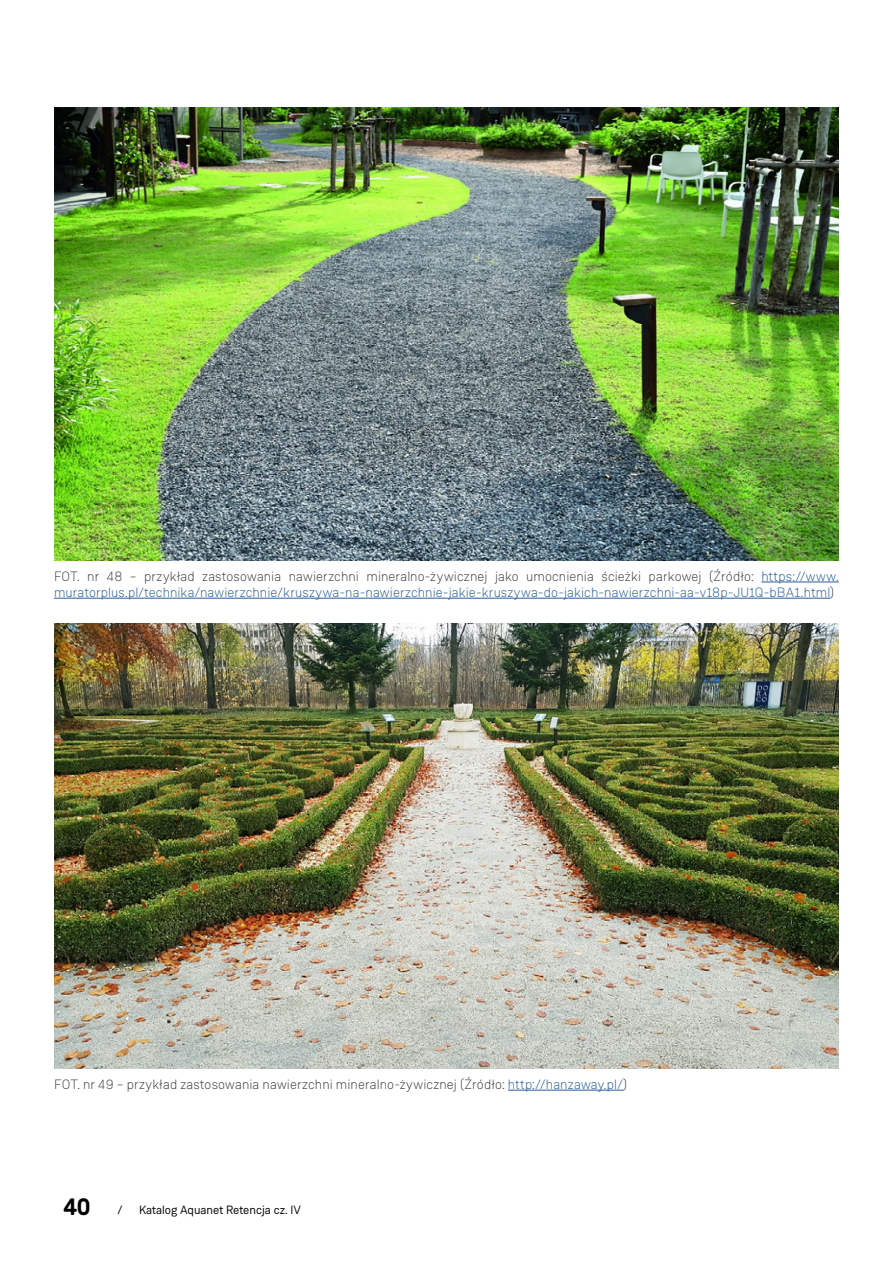
<style>
.page{position:relative;width:893px;height:1263px;background:#fff}
.page>*{position:absolute;margin:0;border:0;box-sizing:border-box;transform-origin:0 0}
.t1{font:700 24px "Weissenhof Grotesk";color:#000}
.t2{font:300 13.5px/16.2px "Weissenhof Grotesk";letter-spacing:.01em;color:#275b9b}
.t3{font:300 13.5px "Weissenhof Grotesk";letter-spacing:.01em;color:#3c3c3b}
.t4{font:12px "Weissenhof Grotesk";color:#000}
.s1{color:#3c3c3b}
.s2{color:#275b9b}
.s3{font-weight:400;font-size:12px}
</style>
<div class="page">
<hr style="left:761px;top:582px;width:78px;height:1px;background:#275b9b">
<hr style="left:54px;top:598px;width:776px;height:1px;background:#275b9b">
<hr style="left:508px;top:1090px;width:115px;height:1px;background:#275b9b">
<img style="left:54px;top:107px;width:785px;height:453px">
<img style="left:54px;top:623px;width:785px;height:445px">
<p class="t2" style="left:54px;top:568px;width:786px"><span class="s1">FOT. nr 48 – przykład zastosowania nawierzchni mineralno-żywicznej jako umocnienia ścieżki parkowej (Źródło:</span> https://www. muratorplus.pl/technika/nawierzchnie/kruszywa-na-nawierzchnie-jakie-kruszywa-do-jakich-nawierzchni-aa-v18p-JU1Q-bBA1.html<span class="s1">)</span></p>
<p class="t3" style="left:54px;top:1076px;width:574px">FOT. nr 49 – przykład zastosowania nawierzchni mineralno-żywicznej (Źródło: <span class="s2">http://hanzaway.pl/</span>)</p>
<h1 class="t1" style="left:64px;top:1191px;width:60px">40 <span class="s3">/</span></h1>
<p class="t4" style="left:139px;top:1202px;width:163px">Katalog Aquanet Retencja cz. IV</p>
</div>
